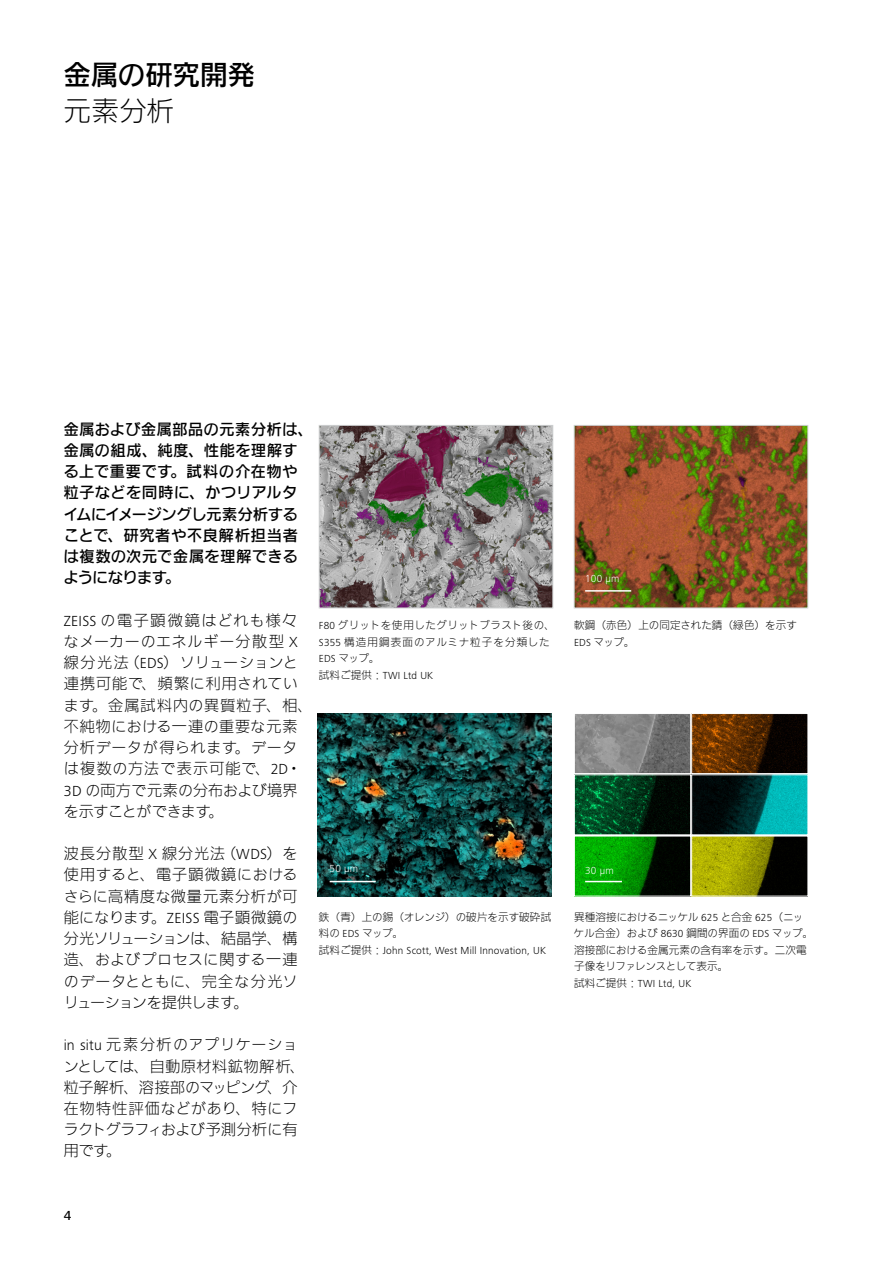
<style>
.page{position:relative;width:893px;height:1263px;background:#fff}
.page>*{position:absolute;margin:0;border:0;box-sizing:border-box;transform-origin:0 0}
.t1{font:500 27px "Iwa N Go Pro";letter-spacing:.015em;color:#000}
.t2{font:300 27px "Iwa N Go Pro";color:#000}
.t3{font:300 15px/21.3px "Iwa N Go Pro";letter-spacing:.04em;color:#000}
.t4{font:500 15px/21.1px "Iwa N Go Pro";letter-spacing:.045em;color:#000}
.t5{font:500 13.5px "ZEISS Frutiger Next W1 G";color:#000}
.t6{font:300 10.5px/16.5px "Iwa N Go Pro";letter-spacing:.005em;color:#000}
.t7{font:300 10.5px "ZEISS Frutiger Next W1 G";letter-spacing:.02em;color:#000}
.t8{font:300 10.5px/16.5px "Iwa N Go Pro";letter-spacing:.065em;color:#000}
.t9{font:300 10.5px "ZEISS Frutiger Next W1 G";letter-spacing:.02em;color:#fff}
.s1{font-family:"ZEISS Frutiger Next W1 G"}
.s2{font-family:"Iwa N Go Pro"}
</style>
<div class="page">
<img style="left:321px;top:427px;width:230px;height:179px">
<div style="left:319px;top:425px;width:234px;height:183px;border:1px solid #cccecf"></div>
<img style="left:318px;top:713px;width:234px;height:183px">
<img style="left:576px;top:427px;width:230px;height:179px">
<div style="left:574px;top:425px;width:234px;height:183px;border:1px solid #cccecf"></div>
<hr style="left:585px;top:590px;width:46px;height:2px;background:#fff">
<hr style="left:330px;top:881px;width:46px;height:1px;background:#fff">
<img style="left:576px;top:777px;width:230px;height:117px">
<div style="left:574px;top:775px;width:117px;height:60px;border:1px solid #fff"></div>
<img style="left:576px;top:715px;width:230px;height:57px">
<div style="left:574px;top:713px;width:117px;height:61px;border:1px solid #fff"></div>
<div style="left:574px;top:836px;width:117px;height:60px;border:1px solid #fff"></div>
<div style="left:691px;top:713px;width:117px;height:61px;border:1px solid #fff"></div>
<hr style="left:585px;top:881px;width:37px;height:1px;background:#fff">
<h1 class="t1" style="left:64px;top:55px;width:193px">金属の研究開発</h1>
<h1 class="t2" style="left:64px;top:91px;width:112px">元素分析</h1>
<p class="t4" style="left:64px;top:417px;width:251px">金属および金属部品の元素分析は、金属の組成、純度、性能を理解する上で重要です。試料の介在物や粒子などを同時に、かつリアルタイムにイメージングし元素分析することで、研究者や不良解析担当者は複数の次元で金属を理解できるようになります。</p>
<p class="t3" style="left:64px;top:608px;width:251px"><span class="s1">ZEISS</span> の電子顕微鏡はどれも様々なメーカーのエネルギー分散型 <span class="s1">X</span>線分光法（<span class="s1">EDS</span>）ソリューションと連携可能で、頻繁に利用されています。金属試料内の異質粒子、相、不純物における一連の重要な元素分析データが得られます。データは複数の方法で表示可能で、<span class="s1">2D</span>・<br><span class="s1">3D</span> の両方で元素の分布および境界を示すことができます。</p>
<p class="t3" style="left:64px;top:842px;width:235px;text-align:justify">波長分散型 <span class="s1">X</span> 線分光法（<span class="s1">WDS</span>）を使用すると、電子顕微鏡におけるさらに高精度な微量元素分析が可能になります。<span class="s1">ZEISS</span> 電子顕微鏡の分光ソリューションは、結晶学、構造、およびプロセスに関する一連のデータとともに、完全な分光ソリューションを提供します。</p>
<p class="t3" style="left:64px;top:1033px;width:243px"><span class="s1">in situ</span> 元素分析のアプリケーションとしては、自動原材料鉱物解析、粒子解析、溶接部のマッピング、介在物特性評価などがあり、特にフラクトグラフィおよび予測分析に有用です。</p>
<p class="t8" style="left:319px;top:616px;width:237px"><span class="s1">F80</span> グリットを使用したグリットブラスト後の、<br><span class="s1">S355</span> 構造用鋼表面のアルミナ粒子を分類した<br><span class="s1">EDS</span> マップ。</p>
<p class="t7" style="left:319px;top:668px;width:116px"><span class="s2">試料ご提供：</span>TWI Ltd UK</p>
<p class="t9" style="left:585px;top:572px;width:36px">100 µm</p>
<p class="t6" style="left:574px;top:616px;width:224px">軟鋼（赤色）上の同定された錆（緑色）を示す<br><span class="s1">EDS</span> マップ。</p>
<p class="t9" style="left:330px;top:862px;width:30px">50 µm</p>
<p class="t9" style="left:585px;top:863px;width:30px">30 µm</p>
<p class="t6" style="left:319px;top:908px;width:234px">鉄（青）上の錫（オレンジ）の破片を示す破砕試料の <span class="s1">EDS</span> マップ。</p>
<p class="t7" style="left:319px;top:943px;width:229px"><span class="s2">試料ご提供：</span>John Scott, West Mill Innovation, UK</p>
<p class="t6" style="left:574px;top:908px;width:241px">異種溶接におけるニッケル <span class="s1">625</span> と合金 <span class="s1">625</span>（ニッケル合金）および <span class="s1">8630</span> 鋼間の界面の <span class="s1">EDS</span> マップ。溶接部における金属元素の含有率を示す。二次電子像をリファレンスとして表示。</p>
<p class="t7" style="left:574px;top:976px;width:119px"><span class="s2">試料ご提供：</span>TWI Ltd, UK</p>
<p class="t5" style="left:64px;top:1206px;width:9px">4</p>
</div>
